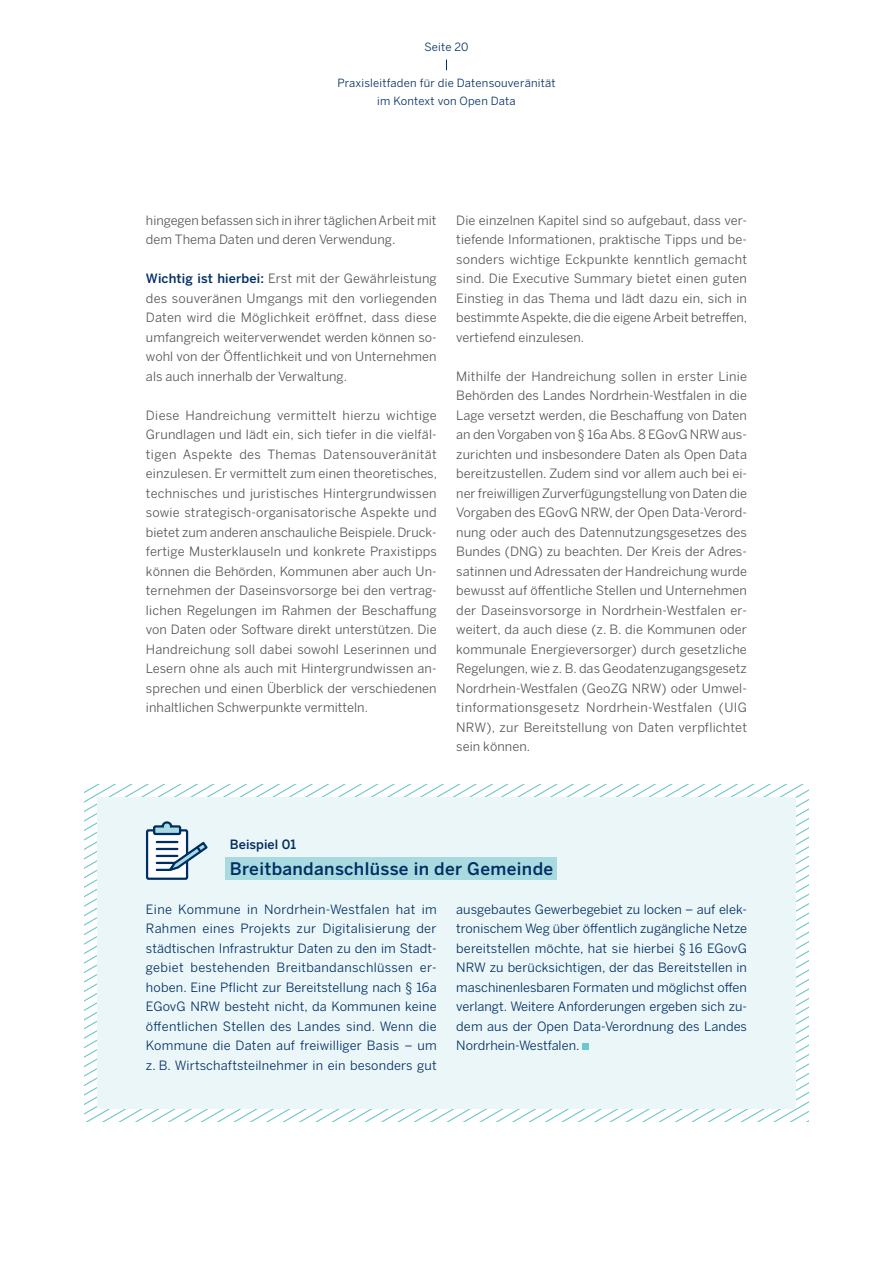
<style>
.page{position:relative;width:893px;height:1263px;background:#fff}
.page>*{position:absolute;margin:0;border:0;box-sizing:border-box;transform-origin:0 0}
.Beispiel_Headline{font:500 17.25px "Benton Sans";letter-spacing:.02em;color:#002e63}
.Copytext_8_5_13_s{font:12.75px/19.5px "Benton Sans";letter-spacing:.005em;color:#565656;text-align:justify}
.Copytext_8_5_13_b{font:12.75px/19.5px "Benton Sans";letter-spacing:.01em;color:#002e63;text-align:justify}
.Beispiel_Overline{font:500 12.75px "Benton Sans";letter-spacing:.005em;color:#002e63}
.t1{font:11.25px/18px "Benton Sans";letter-spacing:.02em;color:#002e63;text-align:center}
.s1{font-weight:500;color:#002e63}
</style>
<div class="page">
<svg style="left:84px;top:784px;width:724px;height:338px"></svg>
<svg style="left:165px;top:924px;width:643px;height:198px"></svg>
<div style="left:97px;top:797px;width:699px;height:312px;background:#ebf6f8"></div>
<div style="left:226px;top:857px;width:331px;height:23px;background:#a9dae0"></div>
<div style="left:582px;top:1043px;width:7px;height:7px;background:#6ec6cf"></div>
<div style="left:147px;top:830px;width:40px;height:49px;background:#fff;border-radius:2px"></div>
<div style="left:146px;top:829px;width:42px;height:51px;border:2px solid #002e63;border-radius:2px"></div>
<svg style="left:152px;top:821px;width:56px;height:56px"></svg>
<p class="t1" style="left:424px;top:38px;width:46px">Seite 20</p>
<p class="t1" style="left:337px;top:74px;width:220px">Praxisleitfaden für die Datensouveränität im Kontext von Open Data</p>
<p class="Copytext_8_5_13_s" style="left:146px;top:210px;width:292px">hingegen befassen sich in ihrer täglichen Arbeit mit dem Thema Daten und deren Verwendung.</p>
<p class="Copytext_8_5_13_s" style="left:146px;top:268px;width:292px"><span class="s1">Wichtig ist hierbei:</span> Erst mit der Gewährleistung des souveränen Umgangs mit den vorliegenden Daten wird die Möglichkeit eröffnet, dass diese umfangreich weiterverwendet werden können so&shy;wohl von der Öffentlichkeit und von Unternehmen als auch innerhalb der Verwaltung.</p>
<p class="Copytext_8_5_13_s" style="left:146px;top:405px;width:293px">Diese Handreichung vermittelt hierzu wichtige Grundlagen und lädt ein, sich tiefer in die vielfäl&shy;tigen Aspekte des Themas Datensouveränität einzulesen. Er vermittelt zum einen theoretisches, technisches und juristisches Hintergrundwissen sowie strategisch-organisatorische Aspekte und bietet zum anderen anschauliche Beispiele. Druck&shy;fertige Musterklauseln und konkrete Praxistipps können die Behörden, Kommunen aber auch Un&shy;ternehmen der Daseinsvorsorge bei den vertrag&shy;lichen Regelungen im Rahmen der Beschaffung von Daten oder Software direkt unterstützen. Die Handreichung soll dabei sowohl Leserinnen und Lesern ohne als auch mit Hintergrundwissen an&shy;sprechen und einen Überblick der verschiedenen inhaltlichen Schwerpunkte vermitteln.</p>
<p class="Copytext_8_5_13_s" style="left:456px;top:210px;width:293px">Die einzelnen Kapitel sind so aufgebaut, dass ver&shy;tiefende Informationen, praktische Tipps und be&shy;sonders wichtige Eckpunkte kenntlich gemacht sind. Die Executive Summary bietet einen guten Einstieg in das Thema und lädt dazu ein, sich in bestimmte Aspekte, die die eigene Arbeit betreffen, vertiefend einzulesen.</p>
<p class="Copytext_8_5_13_s" style="left:456px;top:366px;width:292px">Mithilfe der Handreichung sollen in erster Linie Behörden des Landes Nordrhein-Westfalen in die Lage versetzt werden, die Beschaffung von Daten an den Vorgaben von § 16a Abs. 8 EGovG NRW aus&shy;zurichten und insbesondere Daten als Open Data bereitzustellen. Zudem sind vor allem auch bei ei&shy;ner freiwilligen Zurverfügungstellung von Daten die Vorgaben des EGovG NRW, der Open Data-Verord&shy;nung oder auch des Datennutzungsgesetzes des Bundes (DNG) zu beachten. Der Kreis der Adres&shy;satinnen und Adressaten der Handreichung wurde bewusst auf öffentliche Stellen und Unternehmen der Daseinsvorsorge in Nordrhein-Westfalen er&shy;weitert, da auch diese (z. B. die Kommunen oder kommunale Energieversorger) durch gesetzliche Regelungen, wie z. B. das Geodatenzugangsgesetz Nordrhein-Westfalen (GeoZG NRW) oder Umwel&shy;tinformationsgesetz Nordrhein-Westfalen (UIG NRW), zur Bereitstellung von Daten verpflichtet sein können.</p>
<p class="Beispiel_Overline" style="left:230px;top:836px;width:68px">Beispiel 01</p>
<p class="Beispiel_Headline" style="left:230px;top:858px;width:325px">Breitbandanschlüsse in der Gemeinde</p>
<p class="Copytext_8_5_13_b" style="left:146px;top:899px;width:292px">Eine Kommune in Nordrhein-Westfalen hat im Rahmen eines Projekts zur Digitalisierung der städtischen Infrastruktur Daten zu den im Stadt&shy;gebiet bestehenden Breitbandanschlüssen er&shy;hoben. Eine Pflicht zur Bereitstellung nach § 16a EGovG NRW besteht nicht, da Kommunen keine öffentlichen Stellen des Landes sind. Wenn die Kommune die Daten auf freiwilliger Basis – um z. B. Wirtschaftsteilnehmer in ein besonders gut</p>
<p class="Copytext_8_5_13_b" style="left:456px;top:899px;width:292px">ausgebautes Gewerbegebiet zu locken – auf elek&shy;tronischem Weg über öffentlich zugängliche Netze bereitstellen möchte, hat sie hierbei § 16 EGovG NRW zu berücksichtigen, der das Bereitstellen in maschinenlesbaren Formaten und möglichst offen verlangt. Weitere Anforderungen ergeben sich zu&shy;dem aus der Open Data-Verordnung des Landes Nordrhein-Westfalen.</p>
</div>
